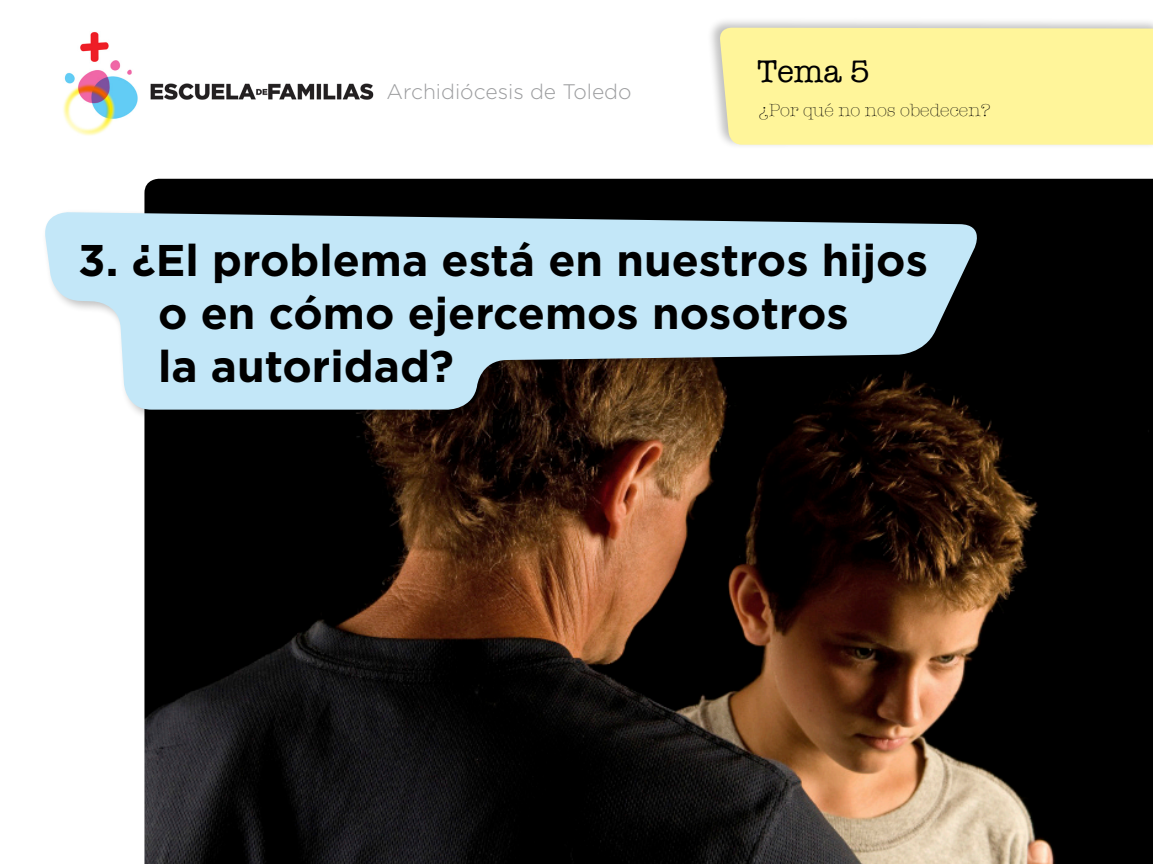
<style>
.page{position:relative;width:1153px;height:864px;background:#fff}
.page>*{position:absolute;margin:0;border:0;box-sizing:border-box;transform-origin:0 0}
.t1{font:700 44.25px/53.1px "Gotham";color:#000}
.t2{font:31.8px "American Typewriter";color:#000}
.t3{font:300 21px "Gotham";color:#9c9d9f}
.t4{font:300 18px "American Typewriter";color:#000}
</style>
<div class="page">
<img style="left:144px;top:179px;width:1008px;height:684px">
<div style="left:41px;top:208px;width:947px;height:213px;background:#000;opacity:.25"></div>
<svg style="left:42px;top:212px;width:943px;height:197px;background:#a6c0cb"></svg>
<div style="left:706px;top:17px;width:446px;height:133px;background:#000;opacity:.25"></div>
<div style="left:718px;top:28px;width:434px;height:117px;background:#fff59a"></div>
<img style="left:268px;top:83px;width:106px;height:17px">
<img style="left:150px;top:83px;width:118px;height:17px">
<img style="left:63px;top:32px;width:75px;height:104px">
<p class="t3" style="left:386px;top:78px;width:246px">Archidiócesis de Toledo</p>
<p class="t2" style="left:757px;top:48px;width:114px">Tema 5</p>
<p class="t4" style="left:758px;top:97px;width:233px">¿Por qué no nos obedecen?</p>
<p class="t1" style="left:158px;top:233px;width:771px;text-indent:-80px">3. ¿El problema está en nuestros hijos o en cómo ejercemos nosotros<br>la autoridad?</p>
</div>
